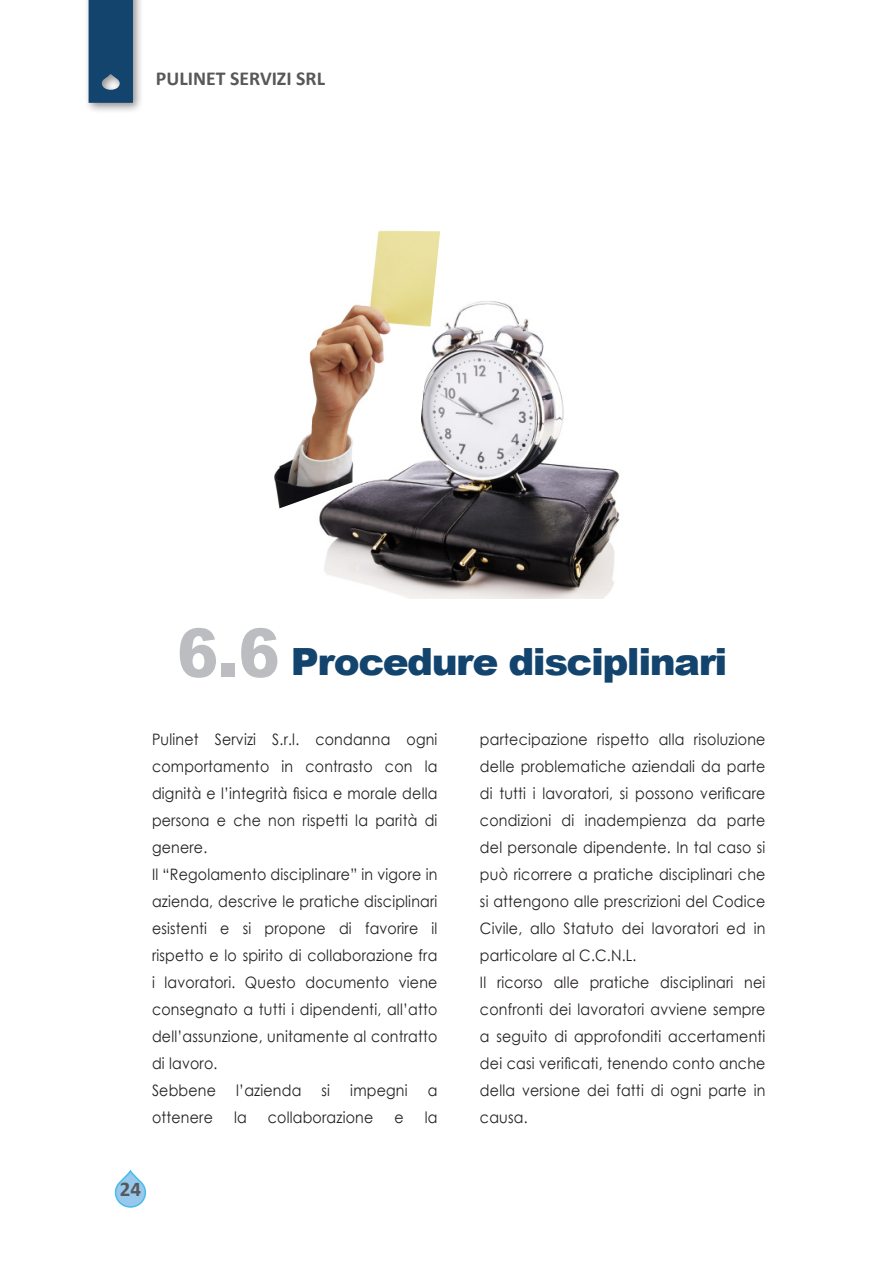
<style>
.page{position:relative;width:893px;height:1263px;background:#fff}
.page>*{position:absolute;margin:0;border:0;box-sizing:border-box;transform-origin:0 0}
.Normale{font:900 67.5px "Arial";color:#bcbdc0;scale:.91 1}
.Normale-2{font:900 37.5px "Arial";letter-spacing:-.04em;color:#13446e;scale:1.04 1}
.Normale-3{font:700 21px "Calibri";color:#57585a}
.t1{font:700 19.8px "Calibri";color:#57585a}
.Normale-4{font:15.75px/27px "Century Gothic";letter-spacing:.015em;color:#231f20;text-align:justify;scale:.9 1}
</style>
<div class="page">
<div style="left:84px;top:0;width:60px;height:114px;background:#231f20;opacity:.5"></div>
<svg style="left:88px;top:0;width:46px;height:104px;background:#224e75"></svg>
<img style="left:319px;top:301px;width:301px;height:297px">
<img style="left:274px;top:230px;width:172px;height:289px">
<svg style="left:114px;top:1169px;width:32px;height:39px"></svg>
<p class="t1" style="left:156px;top:65px;width:171px">PULINET SERVIZI SRL</p>
<p class="Normale" style="left:177px;top:604px;width:114px">6.6</p>
<p class="Normale-2" style="left:291px;top:634px;width:421px">Procedure disciplinari</p>
<p class="Normale-4" style="left:152px;top:726px;width:319px">Pulinet Servizi S.r.l. condanna ogni comportamento in contrasto con la dignità e l’integrità fisica e morale della persona e che non rispetti la parità di genere.</p>
<p class="Normale-4" style="left:152px;top:861px;width:319px">Il “Regolamento disciplinare” in vigore in azienda, descrive le pratiche disciplinari esistenti e si propone di favorire il rispetto e lo spirito di collaborazione fra i lavoratori. Questo documento viene consegnato a tutti i dipendenti, all’atto dell’assunzione, unitamente al contratto di lavoro.</p>
<p class="Normale-4" style="left:152px;top:1077px;width:73px">Sebbene</p>
<p class="Normale-4" style="left:236px;top:1077px;width:74px">l’azienda</p>
<p class="Normale-4" style="left:322px;top:1077px;width:11px">si</p>
<p class="Normale-4" style="left:350px;top:1077px;width:65px">impegni</p>
<p class="Normale-4" style="left:428px;top:1077px;width:12px">a</p>
<p class="Normale-4" style="left:152px;top:1104px;width:69px">ottenere</p>
<p class="Normale-4" style="left:234px;top:1104px;width:16px">la</p>
<p class="Normale-4" style="left:268px;top:1104px;width:119px">collaborazione</p>
<p class="Normale-4" style="left:394px;top:1104px;width:12px">e</p>
<p class="Normale-4" style="left:425px;top:1104px;width:16px">la</p>
<p class="Normale-4" style="left:480px;top:726px;width:319px">partecipazione rispetto alla risoluzione delle problematiche aziendali da parte di tutti i lavoratori, si possono verificare condizioni di inadempienza da parte del personale dipendente. In tal caso si può ricorrere a pratiche disciplinari che si attengono alle prescrizioni del Codice Civile, allo Statuto dei lavoratori ed in particolare al C.C.N.L.</p>
<p class="Normale-4" style="left:480px;top:969px;width:319px">Il ricorso alle pratiche disciplinari nei confronti dei lavoratori avviene sempre a seguito di approfonditi accertamenti dei casi verificati, tenendo conto anche della versione dei fatti di ogni parte in causa.</p>
<p class="Normale-3" style="left:120px;top:1174px;width:23px">24</p>
</div>
